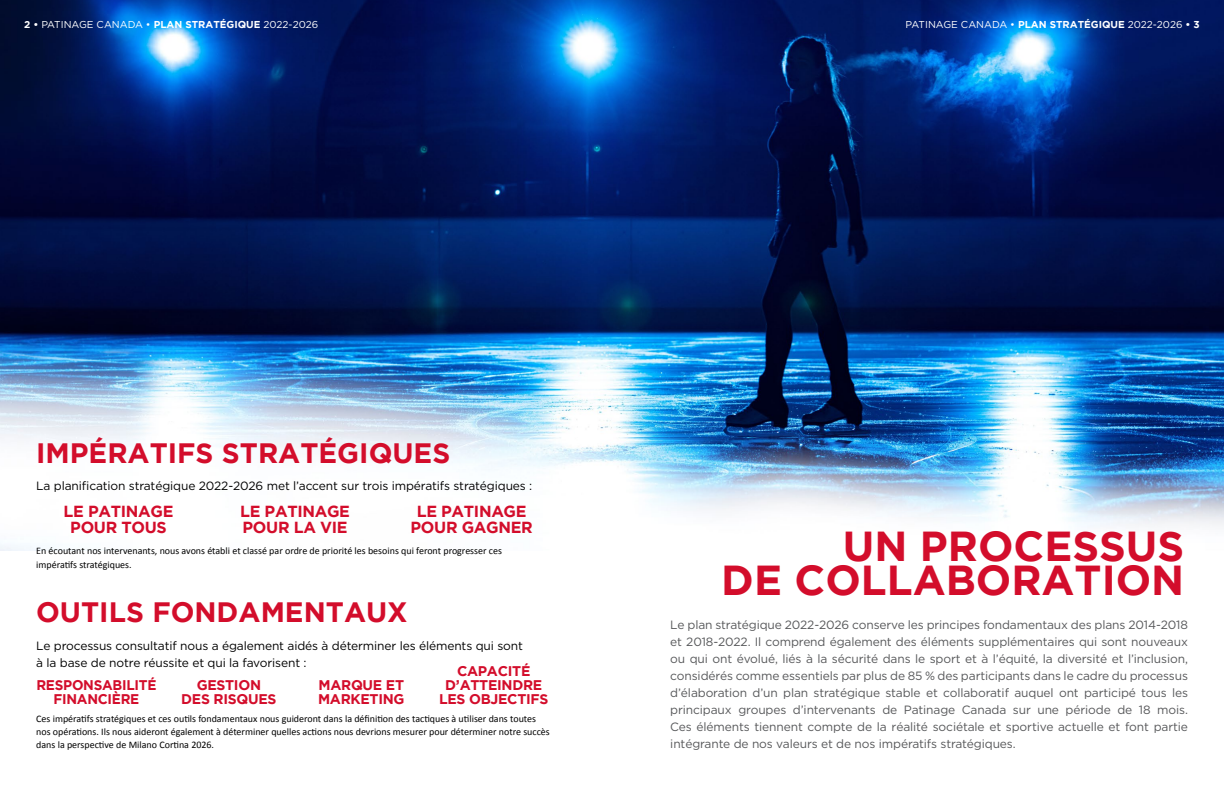
<style>
.page{position:relative;width:1224px;height:792px;background:#fff}
.page>*{position:absolute;margin:0;border:0;box-sizing:border-box;transform-origin:0 0}
.t1{font:700 41.8px/34.6px "Gotham HTF";color:#d30d2b;text-align:right}
.t2{font:700 28px "Gotham HTF";color:#d30d2b}
.t3{font:700 16px/16px "Gotham HTF";letter-spacing:-.02em;color:#d30d2b;text-align:center}
.t4{font:700 14px/14px "Gotham HTF";letter-spacing:-.02em;color:#d30d2b;text-align:center}
.t5{font:12px/17px "Gotham HTF";letter-spacing:-.01em;color:#57585a;text-align:justify}
.t6{font:12px/17px "Gotham HTF";letter-spacing:-.01em;color:#000}
.t7{font:10px/13px "Calibri";color:#000}
.t8{font:10px "Gotham HTF";color:#fff}
.s1{font-weight:700}
</style>
<div class="page">
<img style="left:0;top:0;width:1224px;height:551px">
<p class="t8" style="left:24px;top:19px;width:296px"><span class="s1">2 •</span> PATINAGE CANADA • <span class="s1">PLAN STRATÉGIQUE</span> 2022-2026</p>
<p class="t8" style="left:906px;top:19px;width:296px">PATINAGE CANADA • <span class="s1">PLAN STRATÉGIQUE</span> 2022-2026 <span class="s1">• 3</span></p>
<h2 class="t2" style="left:36px;top:436px;width:416px">IMPÉRATIFS STRATÉGIQUES</h2>
<p class="t6" style="left:36px;top:477px;width:498px">La planification stratégique 2022-2026 met l’accent sur trois impératifs stratégiques :</p>
<h3 class="t3" style="left:64px;top:502px;width:111px">LE PATINAGE<br>POUR TOUS</h3>
<h3 class="t3" style="left:240px;top:502px;width:111px;text-align:left">LE PATINAGE<br>POUR LA VIE</h3>
<h3 class="t3" style="left:411px;top:502px;width:124px">LE PATINAGE<br>POUR GAGNER</h3>
<p class="t7" style="left:36px;top:543px;width:467px;line-height:14px">En écoutant nos intervenants, nous avons établi et classé par ordre de priorité les besoins qui feront progresser ces impératifs stratégiques.</p>
<h2 class="t2" style="left:36px;top:596px;width:373px">OUTILS FONDAMENTAUX</h2>
<p class="t6" style="left:36px;top:637px;width:488px">Le processus consultatif nous a également aidés à déterminer les éléments qui sont à la base de notre réussite et qui la favorisent :</p>
<p class="t4" style="left:439px;top:663px;width:111px">CAPACITÉ<br>D’ATTEINDRE<br>LES OBJECTIFS</p>
<p class="t4" style="left:36px;top:677px;width:122px">RESPONSABILITÉ<br>FINANCIÈRE</p>
<p class="t4" style="left:181px;top:677px;width:97px">GESTION<br>DES RISQUES</p>
<p class="t4" style="left:318px;top:677px;width:88px;text-align:left">MARQUE ET<br>MARKETING</p>
<p class="t7" style="left:36px;top:711px;width:515px">Ces impératifs stratégiques et ces outils fondamentaux nous guideront dans la définition des tactiques à utiliser dans toutes nos opérations. Ils nous aideront également à déterminer quelles actions nous devrions mesurer pour déterminer notre succès dans la perspective de Milano Cortina 2026.</p>
<h1 class="t1" style="left:721px;top:528px;width:465px">UN PROCESSUS<br>DE COLLABORATION</h1>
<p class="t5" style="left:670px;top:616px;width:519px">Le plan stratégique 2022-2026 conserve les principes fondamentaux des plans 2014-2018 et 2018-2022. Il comprend également des éléments supplémentaires qui sont nouveaux ou qui ont évolué, liés à la sécurité dans le sport et à l’équité, la diversité et l’inclusion, considérés comme essentiels par plus de 85 % des participants dans le cadre du processus d’élaboration d’un plan stratégique stable et collaboratif auquel ont participé tous les principaux groupes d’intervenants de Patinage Canada sur une période de 18 mois.<br>Ces éléments tiennent compte de la réalité sociétale et sportive actuelle et font partie intégrante de nos valeurs et de nos impératifs stratégiques.</p>
</div>
